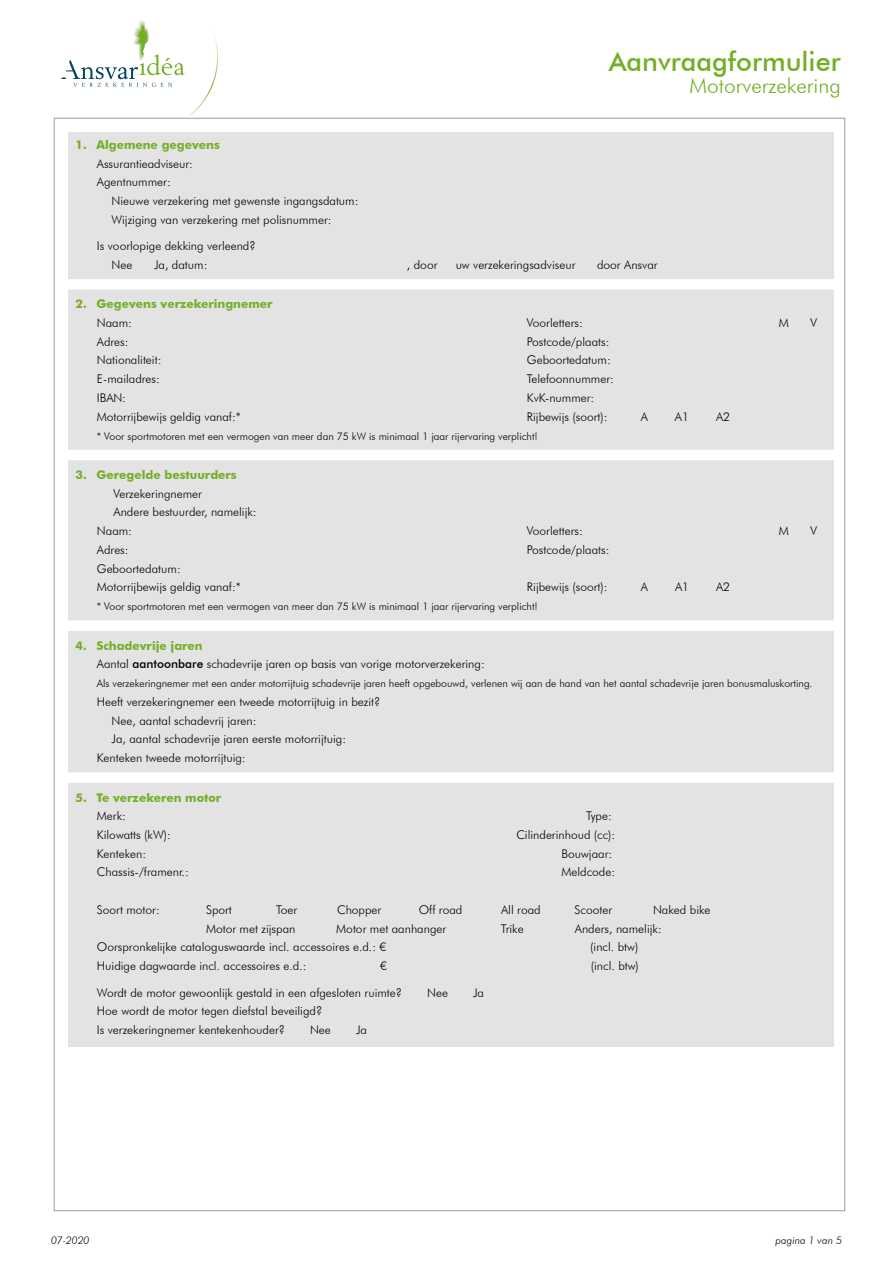
<style>
.page{position:relative;width:893px;height:1263px;background:#fff}
.page>*{position:absolute;margin:0;border:0;box-sizing:border-box;transform-origin:0 0}
.t1{font:500 27px "Futura BT";color:#74af27}
.t2{font:300 21px "Futura BT";color:#74af27}
.t3{font:300 12px/18.8px "Futura BT";color:#000}
.t4{font:700 12px "Futura BT";color:#74af27}
.t5{font:300 10.5px "Futura BT";color:#000}
.t6{font:italic 300 10.5px "Futura BT";color:#000}
.s1{font-weight:700;color:#74af27}
.s2{font-weight:500}
</style>
<div class="page">
<div style="left:68px;top:132px;width:765px;height:914px;background:#e3e3e3"></div>
<svg style="left:61px;top:21px;width:157px;height:94px"></svg>
<div style="left:63px;top:279px;width:777px;height:11px;background:#fff"></div>
<div style="left:63px;top:450px;width:777px;height:10px;background:#fff"></div>
<div style="left:63px;top:620px;width:777px;height:11px;background:#fff"></div>
<div style="left:63px;top:772px;width:777px;height:11px;background:#fff"></div>
<h1 class="t1" style="left:609px;top:45px;width:233px">Aanvraagformulier</h1>
<h2 class="t2" style="left:690px;top:73px;width:153px">Motorverzekering</h2>
<p class="t4" style="left:76px;top:137px;width:146px">1. Algemene gegevens</p>
<p class="t3" style="left:97px;top:154px;width:98px">Assurantieadviseur:<br>Agentnummer:</p>
<p class="t3" style="left:112px;top:191px;width:248px">Nieuwe verzekering met gewenste ingangsdatum:<br>Wijziging van verzekering met polisnummer:</p>
<p class="t3" style="left:112px;top:236px;width:146px;text-indent:-15px">Is voorlopige dekking verleend?<br>Nee</p>
<p class="t3" style="left:154px;top:255px;width:55px">Ja, datum:</p>
<p class="t3" style="left:407px;top:255px;width:32px">, door</p>
<p class="t3" style="left:456px;top:255px;width:121px">uw verzekeringsadviseur</p>
<p class="t3" style="left:597px;top:255px;width:62px">door Ansvar</p>
<p class="t4" style="left:76px;top:297px;width:198px">2. Gegevens verzekeringnemer</p>
<p class="t3" style="left:97px;top:313px;width:37px">Naam:</p>
<p class="t3" style="left:527px;top:313px;width:57px">Voorletters:</p>
<p class="t3" style="left:779px;top:313px;width:12px">M</p>
<p class="t3" style="left:811px;top:313px;width:8px">V</p>
<p class="t3" style="left:97px;top:332px;width:33px">Adres:</p>
<p class="t3" style="left:527px;top:332px;width:84px">Postcode/plaats:</p>
<p class="t3" style="left:97px;top:351px;width:66px">Nationaliteit:</p>
<p class="t3" style="left:527px;top:351px;width:85px">Geboortedatum:</p>
<p class="t3" style="left:97px;top:369px;width:65px">E-mailadres:</p>
<p class="t3" style="left:527px;top:369px;width:88px">Telefoonnummer:</p>
<p class="t3" style="left:97px;top:388px;width:31px">IBAN:</p>
<p class="t3" style="left:527px;top:388px;width:69px">KvK-nummer:</p>
<p class="t3" style="left:97px;top:407px;width:145px">Motorrijbewijs geldig vanaf:*</p>
<p class="t3" style="left:527px;top:407px;width:82px">Rijbewijs (soort):</p>
<p class="t3" style="left:641px;top:407px;width:9px">A</p>
<p class="t3" style="left:675px;top:407px;width:16px">A1</p>
<p class="t3" style="left:716px;top:407px;width:16px">A2</p>
<p class="t5" style="left:97px;top:429px;width:442px">* Voor sportmotoren met een vermogen van meer dan 75 kW is minimaal 1 jaar rijervaring verplicht!</p>
<p class="t4" style="left:76px;top:467px;width:163px">3. Geregelde bestuurders</p>
<p class="t3" style="left:114px;top:484px;width:90px">Verzekeringnemer</p>
<p class="t3" style="left:114px;top:503px;width:145px">Andere bestuurder, namelijk:</p>
<p class="t3" style="left:97px;top:521px;width:37px">Naam:</p>
<p class="t3" style="left:527px;top:521px;width:57px">Voorletters:</p>
<p class="t3" style="left:779px;top:521px;width:12px">M</p>
<p class="t3" style="left:811px;top:521px;width:8px">V</p>
<p class="t3" style="left:97px;top:540px;width:33px">Adres:</p>
<p class="t3" style="left:527px;top:540px;width:84px">Postcode/plaats:</p>
<p class="t3" style="left:97px;top:559px;width:145px">Geboortedatum:<br>Motorrijbewijs geldig vanaf:*</p>
<p class="t3" style="left:527px;top:578px;width:82px">Rijbewijs (soort):</p>
<p class="t3" style="left:641px;top:578px;width:9px">A</p>
<p class="t3" style="left:675px;top:578px;width:16px">A1</p>
<p class="t3" style="left:716px;top:578px;width:16px">A2</p>
<p class="t5" style="left:97px;top:600px;width:442px">* Voor sportmotoren met een vermogen van meer dan 75 kW is minimaal 1 jaar rijervaring verplicht!</p>
<p class="t3" style="left:97px;top:636px;width:389px;text-indent:-21px"><span class="s1">4. Schadevrije jaren<br></span>Aantal <span class="s2">aantoonbare</span> schadevrije jaren op basis van vorige motorverzekering:</p>
<p class="t5" style="left:97px;top:677px;width:717px">Als verzekeringnemer met een ander motorrijtuig schadevrije jaren heeft opgebouwd, verlenen wij aan de hand van het aantal schadevrije jaren bonusmaluskorting.</p>
<p class="t3" style="left:97px;top:692px;width:285px">Heeft verzekeringnemer een tweede motorrijtuig in bezit?</p>
<p class="t3" style="left:112px;top:711px;width:146px">Nee, aantal schadevrij jaren:</p>
<p class="t3" style="left:112px;top:730px;width:236px">Ja, aantal schadevrije jaren eerste motorrijtuig:</p>
<p class="t3" style="left:97px;top:748px;width:150px">Kenteken tweede motorrijtuig:</p>
<p class="t4" style="left:76px;top:790px;width:147px">5. Te verzekeren motor</p>
<p class="t3" style="left:97px;top:806px;width:30px">Merk:</p>
<p class="t3" style="left:586px;top:806px;width:27px">Type:</p>
<p class="t3" style="left:97px;top:825px;width:75px">Kilowatts (kW):</p>
<p class="t3" style="left:516px;top:825px;width:100px">Cilinderinhoud (cc):</p>
<p class="t3" style="left:97px;top:844px;width:51px">Kenteken:</p>
<p class="t3" style="left:561px;top:844px;width:52px">Bouwjaar:</p>
<p class="t3" style="left:97px;top:863px;width:93px">Chassis-/framenr.:</p>
<p class="t3" style="left:561px;top:863px;width:55px">Meldcode:</p>
<p class="t3" style="left:97px;top:900px;width:64px">Soort motor:</p>
<p class="t3" style="left:206px;top:900px;width:27px">Sport</p>
<p class="t3" style="left:276px;top:900px;width:22px">Toer</p>
<p class="t3" style="left:337px;top:900px;width:46px">Chopper</p>
<p class="t3" style="left:419px;top:900px;width:45px">Off road</p>
<p class="t3" style="left:501px;top:900px;width:41px">All road</p>
<p class="t3" style="left:575px;top:900px;width:39px">Scooter</p>
<p class="t3" style="left:653px;top:900px;width:59px">Naked bike</p>
<p class="t3" style="left:206px;top:919px;width:91px">Motor met zijspan</p>
<p class="t3" style="left:336px;top:919px;width:111px">Motor met aanhanger</p>
<p class="t3" style="left:501px;top:919px;width:24px">Trike</p>
<p class="t3" style="left:575px;top:919px;width:88px">Anders, namelijk:</p>
<p class="t3" style="left:97px;top:938px;width:291px">Oorspronkelijke cataloguswaarde incl. accessoires e.d.: €</p>
<p class="t3" style="left:590px;top:938px;width:49px">(incl. btw)</p>
<p class="t3" style="left:97px;top:956px;width:211px">Huidige dagwaarde incl. accessoires e.d.:</p>
<p class="t3" style="left:380px;top:956px;width:8px">€</p>
<p class="t3" style="left:591px;top:956px;width:49px">(incl. btw)</p>
<p class="t3" style="left:97px;top:983px;width:307px">Wordt de motor gewoonlijk gestald in een afgesloten ruimte?</p>
<p class="t3" style="left:427px;top:983px;width:22px">Nee</p>
<p class="t3" style="left:473px;top:983px;width:12px">Ja</p>
<p class="t3" style="left:97px;top:1001px;width:227px">Hoe wordt de motor tegen diefstal beveiligd?<br>Is verzekeringnemer kentekenhouder?</p>
<p class="t3" style="left:310px;top:1020px;width:22px">Nee</p>
<p class="t3" style="left:356px;top:1020px;width:12px">Ja</p>
<p class="t6" style="left:51px;top:1234px;width:40px">07-2020</p>
<p class="t6" style="left:775px;top:1234px;width:68px">pagina 1 van 5</p>
</div>
